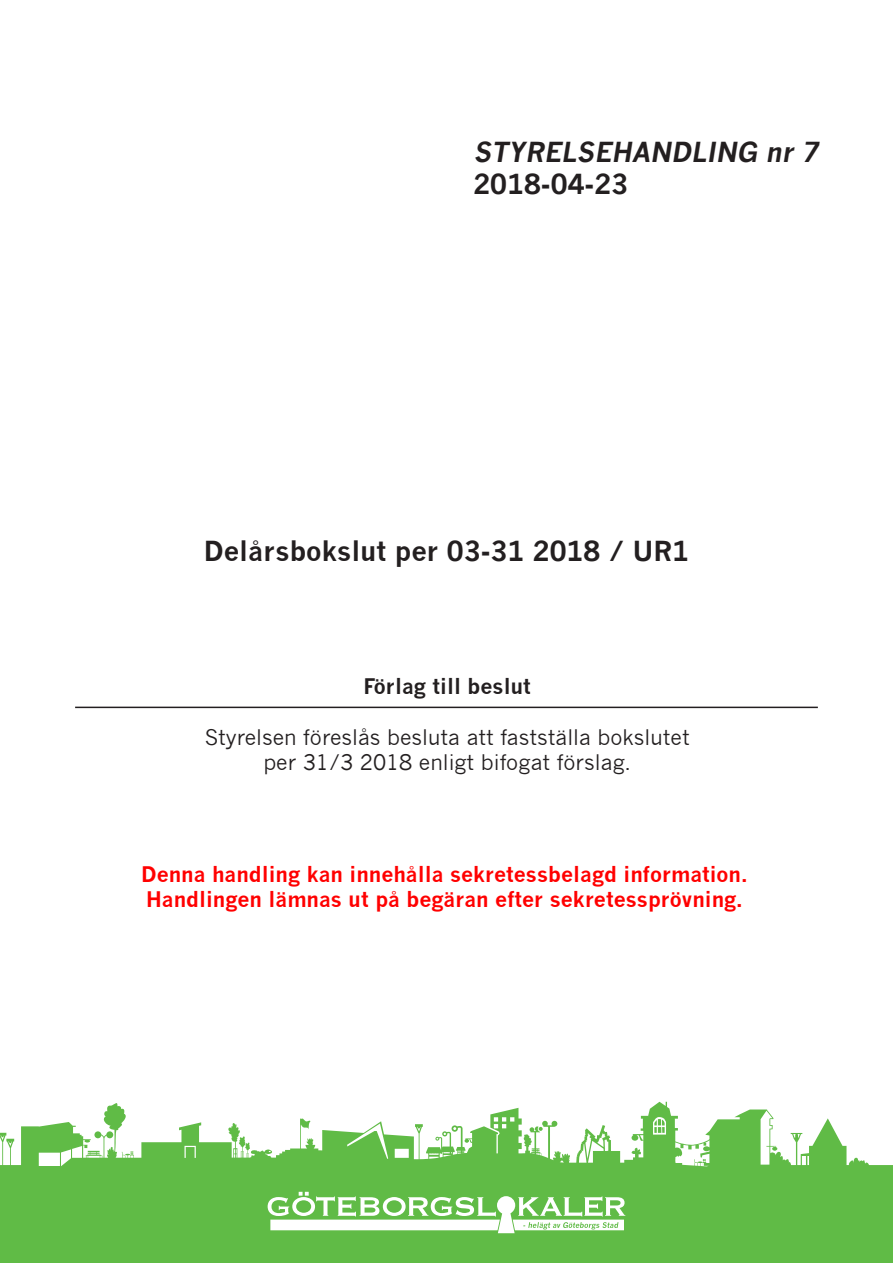
<style>
.page{position:relative;width:893px;height:1263px;background:#fff}
.page>*{position:absolute;margin:0;border:0;box-sizing:border-box;transform-origin:0 0}
.t1{font:700 27px "News Gothic";color:#231f20}
.t2{font:italic 700 27px "News Gothic";color:#231f20}
.t3{font:700 21px/25.2px "News Gothic";color:#f00}
.t4{font:21px/25.2px "News Gothic";color:#231f20;text-align:center}
.t5{font:700 21px "News Gothic";color:#231f20}
</style>
<div class="page">
<svg style="left:0;top:1101px;width:893px;height:162px;fill:#60bb46"></svg>
<svg style="left:268px;top:1192px;width:357px;height:41px"></svg>
<hr style="left:75px;top:707px;width:743px;height:1px;background:#231f20">
<p class="t2" style="left:473px;top:135px;width:352px">STYRELSEHANDLING nr 7</p>
<p class="t1" style="left:473px;top:167px;width:156px">2018-04-23</p>
<p class="t1" style="left:204px;top:534px;width:487px">Delårsbokslut per 03-31 2018 / UR1</p>
<p class="t5" style="left:364px;top:674px;width:169px">Förlag till beslut</p>
<p class="t4" style="left:205px;top:724px;width:486px">Styrelsen föreslås besluta att fastställa bokslutet per 31/3 2018 enligt bifogat förslag.</p>
<p class="t3" style="left:141px;top:861px;width:608px">Denna handling kan innehålla sekretessbelagd information.<br>Handlingen lämnas ut på begäran efter sekretessprövning.</p>
</div>
